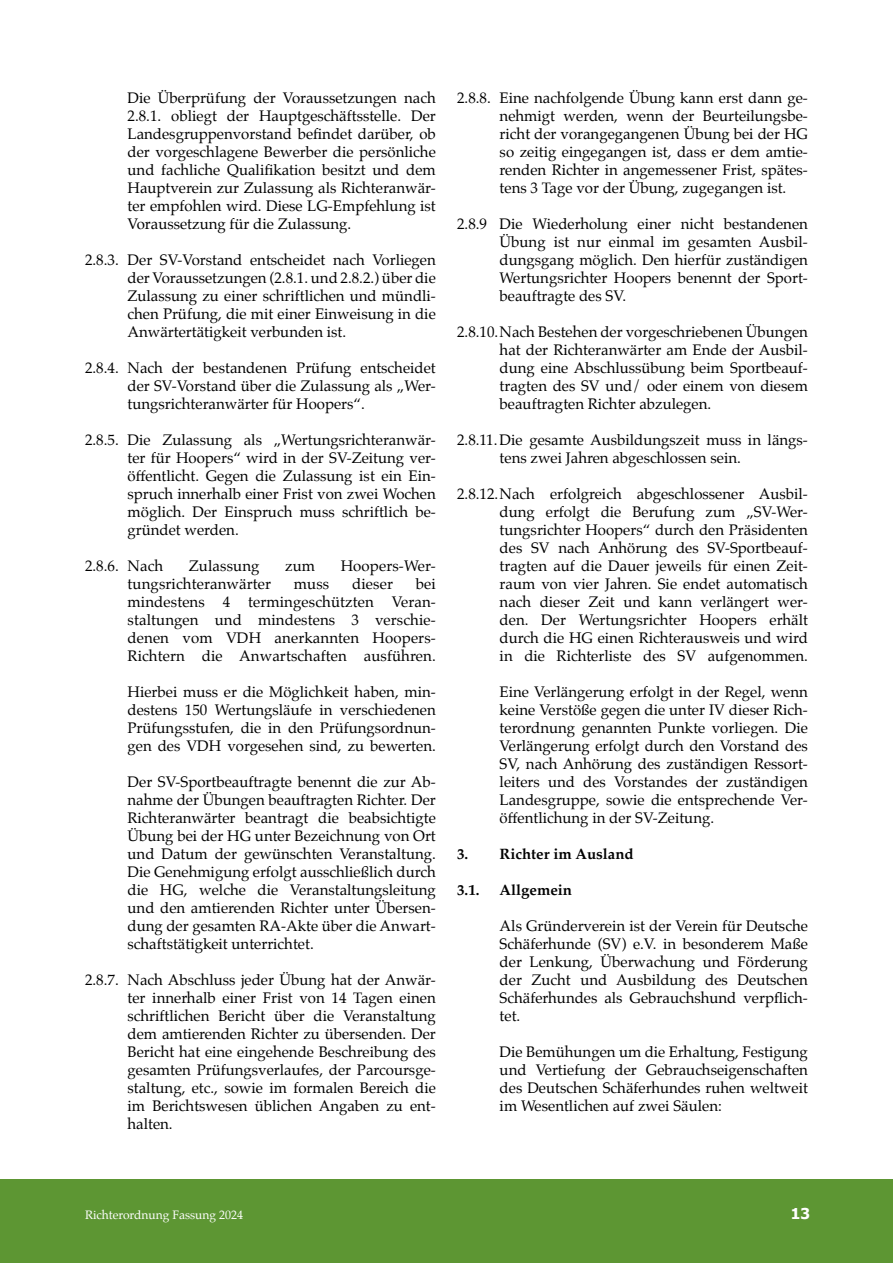
<style>
.page{position:relative;width:893px;height:1263px;background:#fff}
.page>*{position:absolute;margin:0;border:0;box-sizing:border-box;transform-origin:0 0}
.t1{font:15px/18px "Palatino";color:#000;text-align:justify}
.t2{font:700 15px "Palatino";color:#000}
.t3{font:700 15px "Tahoma";color:#fff}
.t4{font:12px "Palatino";color:#fff}
</style>
<div class="page">
<div style="left:0;top:1180px;width:893px;height:83px;background:#5d9633"></div>
<p class="t1" style="left:128px;top:89px;width:310px">Die Überprüfung der Voraussetzungen nach 2.8.1. obliegt der Hauptgeschäftsstelle. Der Landesgruppenvorstand befindet darüber, ob der vorgeschlagene Bewerber die persönliche und fachliche Qualifikation besitzt und dem Hauptverein zur Zulassung als Richteranwär&shy;ter empfohlen wird. Diese LG-Empfehlung ist Voraussetzung für die Zulassung.</p>
<p class="t1" style="left:128px;top:251px;width:310px;text-indent:-43px">2.8.3. Der SV-Vorstand entscheidet nach Vorliegen der Voraussetzungen (2.8.1. und 2.8.2.) über die Zulassung zu einer schriftlichen und mündli&shy;chen Prüfung, die mit einer Einweisung in die Anwärtertätigkeit verbunden ist.</p>
<p class="t1" style="left:128px;top:359px;width:310px;text-indent:-43px">2.8.4. Nach der bestandenen Prüfung entscheidet der SV-Vorstand über die Zulassung als „Wer&shy;tungsrichteranwärter für Hoopers“.</p>
<p class="t1" style="left:128px;top:431px;width:310px;text-indent:-43px">2.8.5. Die Zulassung als „Wertungsrichteranwär&shy;ter für Hoopers“ wird in der SV-Zeitung ver&shy;öffentlicht. Gegen die Zulassung ist ein Ein&shy;spruch innerhalb einer Frist von zwei Wochen möglich. Der Einspruch muss schriftlich be&shy;gründet werden.</p>
<p class="t1" style="left:85px;top:557px;width:80px">2.8.6. Nach</p>
<p class="t1" style="left:189px;top:557px;width:72px">Zulassung</p>
<p class="t1" style="left:285px;top:557px;width:32px">zum</p>
<p class="t1" style="left:341px;top:557px;width:97px">Hoopers-Wer-</p>
<p class="t1" style="left:128px;top:575px;width:145px">tungsrichteranwärter</p>
<p class="t1" style="left:294px;top:575px;width:37px">muss</p>
<p class="t1" style="left:352px;top:575px;width:42px">dieser</p>
<p class="t1" style="left:128px;top:575px;width:310px;text-indent:288px">bei mindestens 4 termingeschützten Veran&shy;staltungen und mindestens 3 verschie&shy;denen vom VDH anerkannten Hoopers-Richtern die Anwartschaften ausführen.</p>
<p class="t1" style="left:128px;top:683px;width:310px">Hierbei muss er die Möglichkeit haben, min&shy;destens 150 Wertungsläufe in verschiedenen Prüfungsstufen, die in den Prüfungsordnun&shy;gen des VDH vorgesehen sind, zu bewerten.</p>
<p class="t1" style="left:128px;top:773px;width:310px">Der SV-Sportbeauftragte benennt die zur Ab&shy;nahme der Übungen beauftragten Richter. Der Richteranwärter beantragt die beabsichtigte Übung bei der HG unter Bezeichnung von Ort und Datum der gewünschten Veranstaltung.<br>Die Genehmigung erfolgt ausschließlich durch die HG, welche die Veranstaltungsleitung und den amtierenden Richter unter Übersen&shy;dung der gesamten RA-Akte über die Anwart&shy;schaftstätigkeit unterrichtet.</p>
<p class="t1" style="left:128px;top:971px;width:310px;text-indent:-43px">2.8.7. Nach Abschluss jeder Übung hat der Anwär&shy;ter innerhalb einer Frist von 14 Tagen einen schriftlichen Bericht über die Veranstaltung dem amtierenden Richter zu übersenden. Der Bericht hat eine eingehende Beschreibung des gesamten Prüfungsverlaufes, der Parcoursge&shy;staltung, etc., sowie im formalen Bereich die im Berichtswesen üblichen Angaben zu ent&shy;halten.</p>
<p class="t1" style="left:500px;top:89px;width:310px;text-indent:-43px">2.8.8. Eine nachfolgende Übung kann erst dann ge&shy;nehmigt werden, wenn der Beurteilungsbe&shy;richt der vorangegangenen Übung bei der HG so zeitig eingegangen ist, dass er dem amtie&shy;renden Richter in angemessener Frist, spätes&shy;tens 3 Tage vor der Übung, zugegangen ist.</p>
<p class="t1" style="left:500px;top:215px;width:310px;text-indent:-43px">2.8.9 Die Wiederholung einer nicht bestandenen Übung ist nur einmal im gesamten Ausbil&shy;dungsgang möglich. Den hierfür zuständigen Wertungsrichter Hoopers benennt der Sport&shy;beauftragte des SV.</p>
<p class="t1" style="left:500px;top:323px;width:310px;text-indent:-43px">2.8.10.Nach Bestehen der vorgeschriebenen Übungen hat der Richteranwärter am Ende der Ausbil&shy;dung eine Abschlussübung beim Sportbeauf&shy;tragten des SV und/ oder einem von diesem beauftragten Richter abzulegen.</p>
<p class="t1" style="left:500px;top:431px;width:310px;text-indent:-43px">2.8.11.Die gesamte Ausbildungszeit muss in längs&shy;tens zwei Jahren abgeschlossen sein.</p>
<p class="t1" style="left:500px;top:485px;width:310px;text-indent:-43px">2.8.12.Nach erfolgreich abgeschlossener Ausbil&shy;dung erfolgt die Berufung zum „SV-Wer&shy;tungsrichter Hoopers“ durch den Präsidenten des SV nach Anhörung des SV-Sportbeauf&shy;tragten auf die Dauer jeweils für einen Zeit&shy;raum von vier Jahren. Sie endet automatisch nach dieser Zeit und kann verlängert wer&shy;den. Der Wertungsrichter Hoopers erhält durch die HG einen Richterausweis und wird in die Richterliste des SV aufgenommen.</p>
<p class="t1" style="left:500px;top:683px;width:310px">Eine Verlängerung erfolgt in der Regel, wenn keine Verstöße gegen die unter IV dieser Rich&shy;terordnung genannten Punkte vorliegen. Die Verlängerung erfolgt durch den Vorstand des SV, nach Anhörung des zuständigen Ressort&shy;leiters und des Vorstandes der zuständigen Landesgruppe, sowie die entsprechende Ver&shy;öffentlichung in der SV-Zeitung.</p>
<p class="t2" style="left:457px;top:841px;width:178px">3. Richter im Ausland</p>
<p class="t2" style="left:457px;top:877px;width:24px">3.1.</p>
<p class="t2" style="left:500px;top:877px;width:74px">Allgemein</p>
<p class="t1" style="left:500px;top:917px;width:310px">Als Gründerverein ist der Verein für Deutsche Schäferhunde (SV) e.V. in besonderem Maße der Lenkung, Überwachung und Förderung der Zucht und Ausbildung des Deutschen Schäferhundes als Gebrauchshund verpflich&shy;tet.</p>
<p class="t1" style="left:500px;top:1043px;width:310px">Die Bemühungen um die Erhaltung, Festigung und Vertiefung der Gebrauchseigenschaften des Deutschen Schäferhundes ruhen weltweit im Wesentlichen auf zwei Säulen:</p>
<p class="t4" style="left:85px;top:1205px;width:160px">Richterordnung Fassung 2024</p>
<p class="t3" style="left:791px;top:1203px;width:21px">13</p>
</div>
